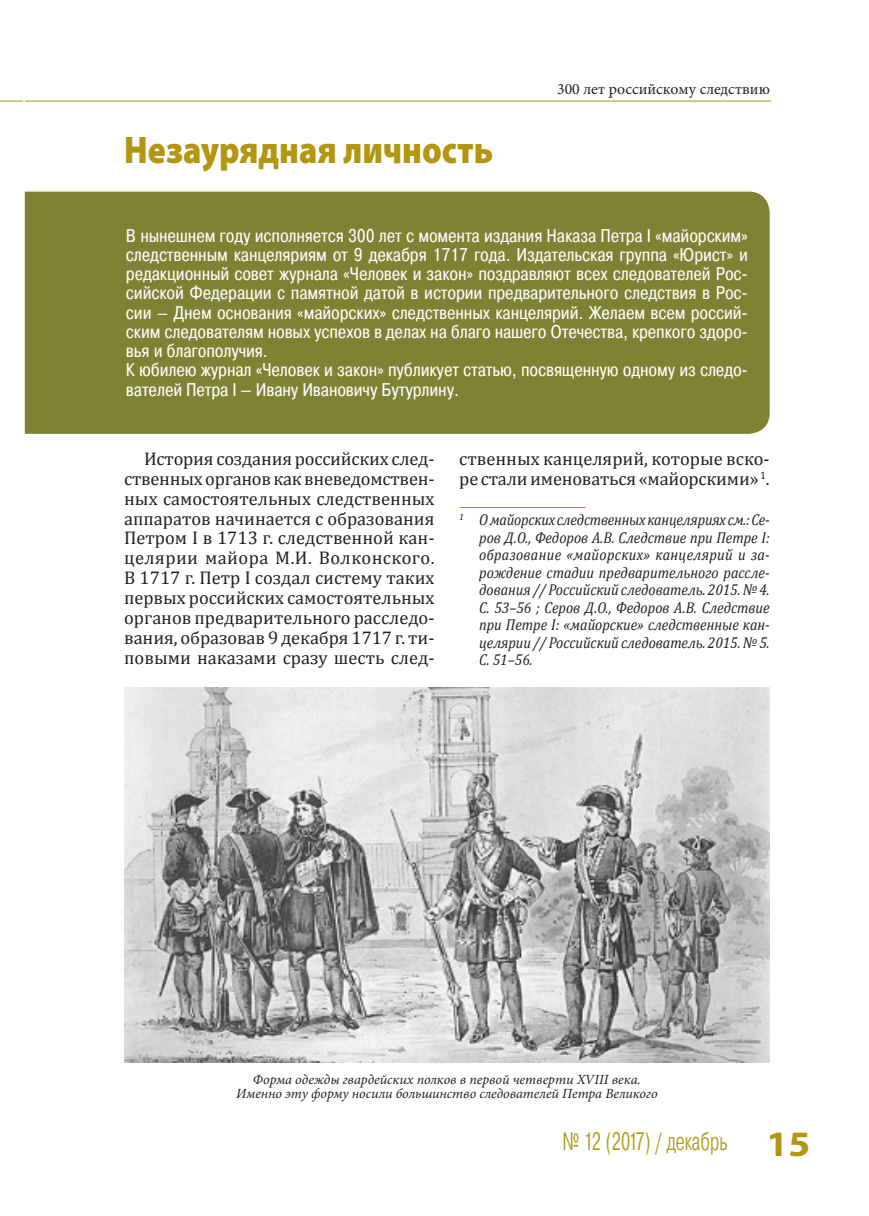
<style>
.page{position:relative;width:869px;height:1216px;background:#fff}
.page>*{position:absolute;margin:0;border:0;box-sizing:border-box;transform-origin:0 0}
.t1{font:900 38.5px "Myriad Pro";color:#b3950f;scale:.87 1}
.t2{font:300 25.2px "Pragmatica Cond";color:#b3950f;scale:.8 1}
.t3{font:18.38px/19.2px "Pragmatica Cond";letter-spacing:-.01em;color:#fff}
.t4{font:18.38px/19.8px "Cambria";color:#231f20;text-align:justify}
.t5{font:italic 15.75px/17.5px "Cambria";color:#231f20;text-align:justify;scale:.9 1}
.t6{font:15.75px "Minion Pro";color:#231f20}
.t7{font:italic 14px/14px "Minion Pro";color:#231f20;text-align:center}
.s1{font-family:"Myriad Pro";font-weight:700;font-size:35.88px}
</style>
<div class="page">
<svg style="left:0;top:101px;width:23px;height:1px"></svg>
<hr style="left:25px;top:101px;width:746px;height:1px;background:#b3950f">
<hr style="left:459px;top:507px;width:126px;height:1px;background:#b3950f">
<div style="left:25px;top:192px;width:744px;height:242px;background:#7f8133"></div>
<img style="left:124px;top:687px;width:645px;height:375px">
<h1 class="t1" style="left:124px;top:127px;width:425px">Незаурядная личность</h1>
<p class="t6" style="left:557px;top:79px;width:214px">300 лет российскому следствию</p>
<p class="t3" style="left:126px;top:226px;width:623px">В нынешнем году исполняется 300 лет с момента издания Наказа Петра I «майорским» следственным канцеляриям от 9 декабря 1717 года. Издательская группа «Юрист» и редакционный совет журнала «Человек и закон» поздравляют всех следователей Рос&shy;сийской Федерации с памятной датой в истории предварительного следствия в Рос&shy;сии — Днем основания «майорских» следственных канцелярий. Желаем всем россий&shy;ским следователям новых успехов в делах на благо нашего Отечества, крепкого здоро&shy;вья и благополучия.<br>К юбилею журнал «Человек и закон» публикует статью, посвященную одному из следо&shy;вателей Петра I — Ивану Ивановичу Бутурлину.</p>
<p class="t4" style="left:124px;top:448px;width:312px;text-indent:20px">История создания российских след&shy;ственных органов как вневедомствен&shy;ных самостоятельных следственных аппаратов начинается с образования Петром I в 1713 г. следственной кан&shy;целярии майора М.И. Волконского.<br>В 1717 г. Петр I создал систему таких первых российских самостоятельных органов предварительного расследо&shy;вания, образовав 9 декабря 1717 г. ти&shy;повыми наказами сразу шесть след-</p>
<p class="t4" style="left:459px;top:448px;width:312px">ственных канцелярий, которые вско&shy;ре стали именоваться «майорскими» <sup>1</sup>.</p>
<p class="t5" style="left:479px;top:510px;width:324px;text-indent:-20px"><sup>1</sup> Омайорских следственных канцеляриях см.: Се&shy;ров Д.О., Федоров А.В. Следствие при Петре I: образование «майорских» канцелярий и за&shy;рождение стадии предварительного рассле&shy;дования // Российский следователь. 2015. № 4.<br>С. 53–56 ; Серов Д.О., Федоров А.В. Следствие при Петре I: «майорские» следственные кан&shy;целярии // Российский следователь. 2015. № 5.<br>С. 51–56.</p>
<p class="t7" style="left:236px;top:1072px;width:422px">Форма одежды гвардейских полков в первой четверти XVIII века.<br>Именно эту форму носили большинство следователей Петра Великого</p>
<h2 class="t2" style="left:562px;top:1126px;width:311px">№ 12 (2017) / декабрь <span class="s1">15</span></h2>
</div>
